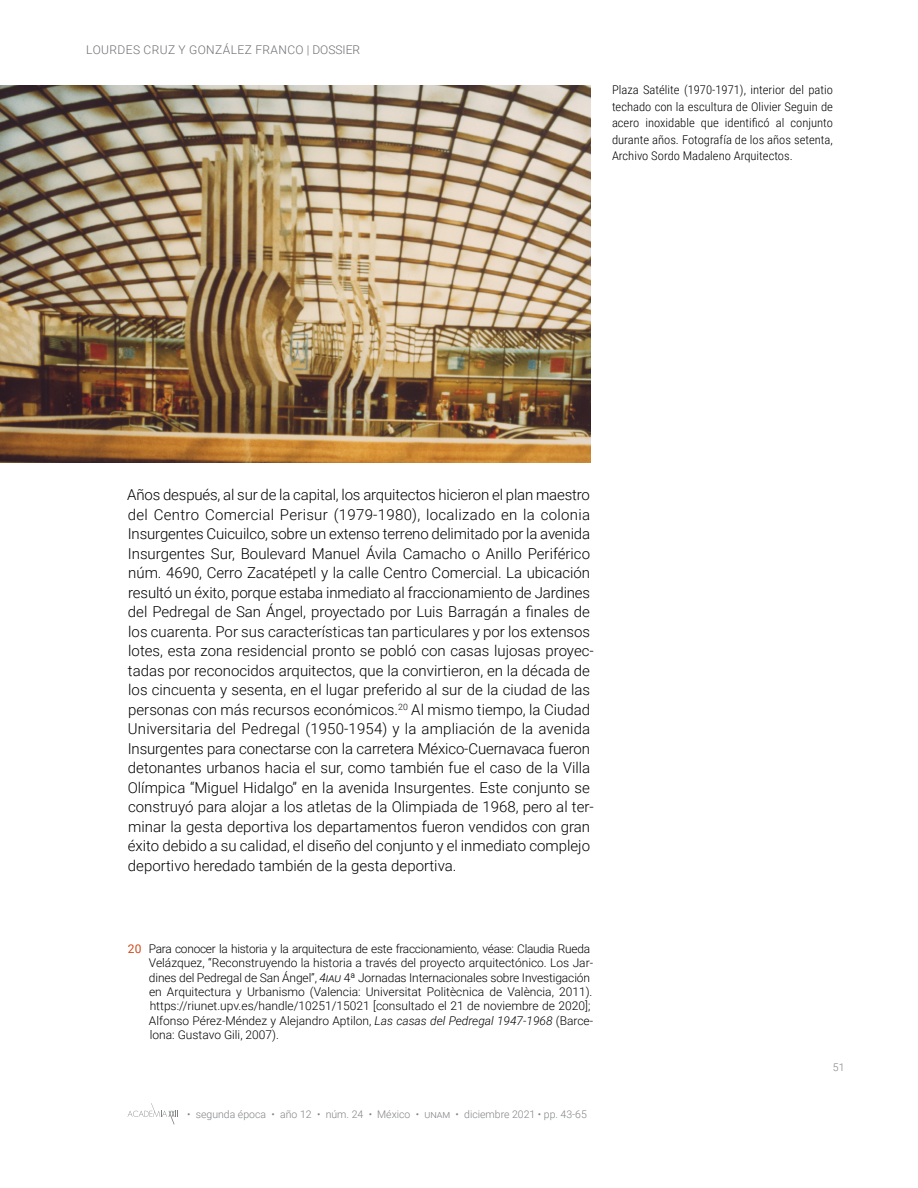
<style>
.page{position:relative;width:918px;height:1188px;background:#fff}
.page>*{position:absolute;margin:0;border:0;box-sizing:border-box;transform-origin:0 0}
.t1{font:300 15px/19.5px "Roboto";color:#000}
.t2{font:300 12px/14.4px "Roboto";color:#000}
.t3{font:300 12px/16.5px "Roboto Condensed";color:#000;text-align:justify;scale:1.05 1}
.t4{font:300 12px "Roboto";letter-spacing:.035em;color:#6d6e71}
.t5{font:300 10.5px "Roboto";color:#808285}
.s1{font-weight:400;color:#d04a1d}
.s2{font-style:italic}
</style>
<div class="page">
<svg style="left:128px;top:1103px;width:50px;height:21px"></svg>
<img style="left:0;top:85px;width:591px;height:377px">
<p class="t4" style="left:86px;top:42px;width:275px">LOURDES CRUZ Y GONZÁLEZ FRANCO | DOSSIER</p>
<p class="t3" style="left:612px;top:81px;width:212px">Plaza Satélite (1970-1971), interior del patio techado con la escultura de Olivier Seguin de acero inoxidable que identificó al conjunto durante años. Fotografía de los años setenta, Archivo Sordo Madaleno Arquitectos.</p>
<p class="t1" style="left:127px;top:485px;width:468px">Años después, al sur de la capital, los arquitectos hicieron el plan maestro del Centro Comercial Perisur (1979-1980), localizado en la colonia Insurgentes Cuicuilco, sobre un extenso terreno delimitado por la avenida Insurgentes Sur, Boulevard Manuel Ávila Camacho o Anillo Periférico núm. 4690, Cerro Zacatépetl y la calle Centro Comercial. La ubicación resultó un éxito, porque estaba inmediato al fraccionamiento de Jardines del Pedregal de San Ángel, proyectado por Luis Barragán a finales de los cuarenta. Por sus características tan particulares y por los extensos lotes, esta zona residencial pronto se pobló con casas lujosas proyec&shy;tadas por reconocidos arquitectos, que la convirtieron, en la década de los cincuenta y sesenta, en el lugar preferido al sur de la ciudad de las personas con más recursos económicos.<sup>20</sup> Al mismo tiempo, la Ciudad Universitaria del Pedregal (1950-1954) y la ampliación de la avenida Insurgentes para conectarse con la carretera México-Cuernavaca fueron detonantes urbanos hacia el sur, como también fue el caso de la Villa Olímpica “Miguel Hidalgo” en la avenida Insurgentes. Este conjunto se construyó para alojar a los atletas de la Olimpiada de 1968, pero al ter&shy;minar la gesta deportiva los departamentos fueron vendidos con gran éxito debido a su calidad, el diseño del conjunto y el inmediato complejo deportivo heredado también de la gesta deportiva.</p>
<p class="t2" style="left:149px;top:941px;width:446px;text-indent:-21px"><span class="s1">20</span> Para conocer la historia y la arquitectura de este fraccionamiento, véase: Claudia Rueda Velázquez, “Reconstruyendo la historia a través del proyecto arquitectónico. Los Jar&shy;dines del Pedregal de San Ángel”, <span class="s2">4iau</span> 4ª Jornadas Internacionales sobre Investigación en Arquitectura y Urbanismo (Valencia: Universitat Politècnica de València, 2011). https://riunet.upv.es/handle/10251/15021 [consultado el 21 de noviembre de 2020]; Alfonso Pérez-Méndez y Alejandro Aptilon, <span class="s2">Las casas del Pedregal 1947-1968</span> (Barce&shy;lona: Gustavo Gili, 2007).</p>
<p class="t5" style="left:187px;top:1107px;width:401px">• segunda época • año 12 • núm. 24 • México • unam • diciembre 2021 • pp. 43-65</p>
<p class="t5" style="left:833px;top:1060px;width:13px">51</p>
</div>
